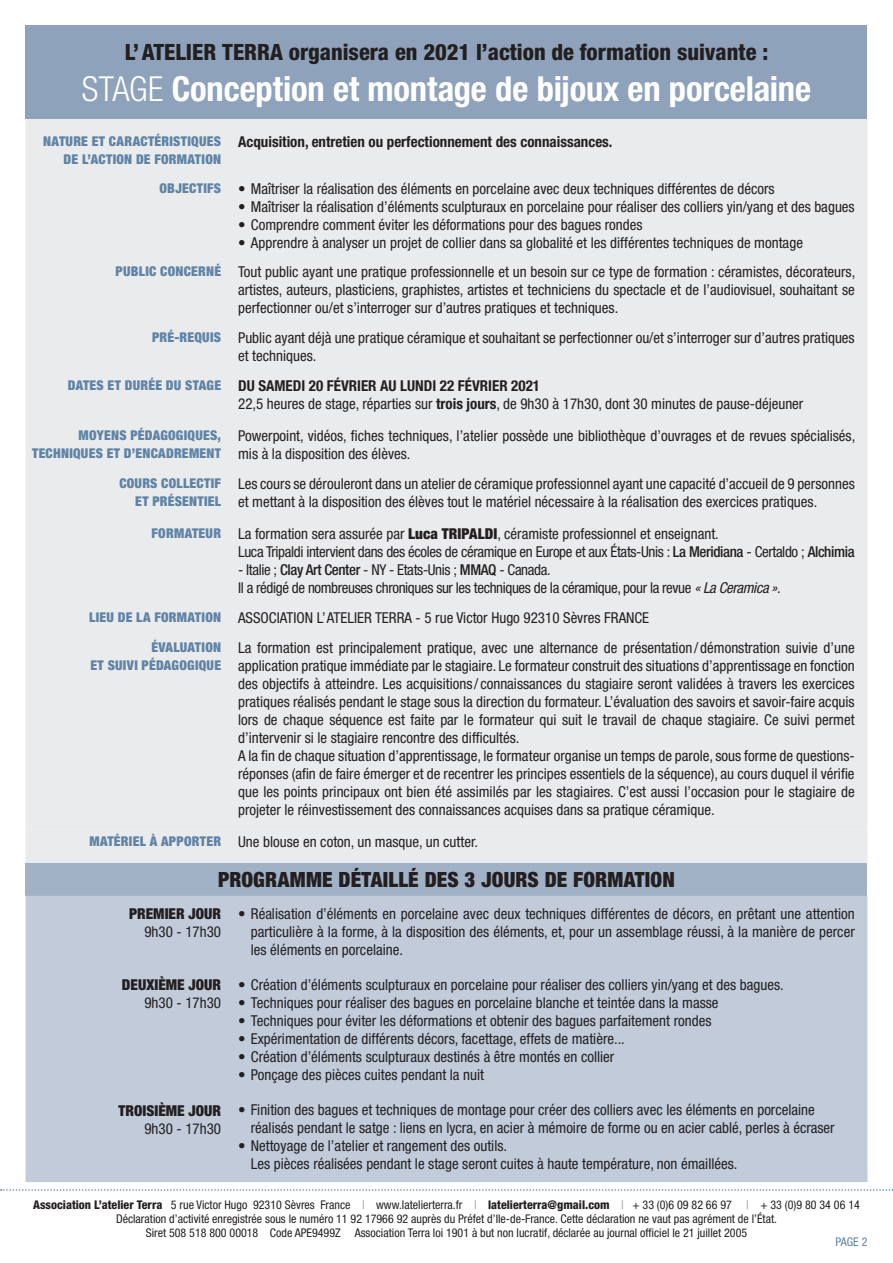
<style>
.page{position:relative;width:893px;height:1263px;background:#fff}
.page>*{position:absolute;margin:0;border:0;box-sizing:border-box;transform-origin:0 0}
.Titre_1{font:700 condensed 34.5px "Helvetica Neue LT Std";letter-spacing:-.005em;color:#fff}
.texte_fiche{font:800 condensed 22.5px "Helvetica Neue LT Std";color:#231f20}
.texte_fiche-2{font:900 condensed 21px "Helvetica Neue LT Std";letter-spacing:.01em;color:#231f20}
.texte_fiche-3{font:condensed 15px/18px "Helvetica Neue LT Std";color:#231f20}
.texte_fiche-4{font:condensed 15px "Helvetica Neue LT Std";letter-spacing:-.025em;color:#231f20}
.texte_fiche-5{font:700 condensed 15px "Helvetica Neue LT Std";color:#231f20}
.texte_fiche-6{font:900 condensed 15px "Helvetica Neue LT Std";color:#231f20}
.texte_fiche-7{font:900 condensed 13.5px/18px "Helvetica Neue LT Std";letter-spacing:.02em;color:#5f83a6;text-align:right}
.t1{font:condensed 12px/14.4px "Helvetica Neue LT Std";color:#231f20;text-align:center}
.t2{font:condensed 12px "Helvetica Neue LT Std";color:#5f83a6}
.s1{font-weight:300}
.s2{font-weight:700}
.s3{font-weight:900}
.s4{font-weight:500}
.s5{font-style:italic}
.s6{font-weight:800}
.s7{color:#999}
</style>
<div class="page">
<svg style="left:1px;top:1189px;width:892px;height:2px"></svg>
<div style="left:26px;top:119px;width:841px;height:711px;background:#eaebec"></div>
<div style="left:26px;top:830px;width:841px;height:34px;background:#eaebec"></div>
<div style="left:26px;top:864px;width:841px;height:32px;background:#a2b2c6"></div>
<div style="left:26px;top:896px;width:841px;height:286px;background:#c1cbd9"></div>
<div style="left:26px;top:26px;width:841px;height:93px;background:#8ea3bb"></div>
<p class="texte_fiche" style="left:125px;top:38px;width:645px">L’ATELIER TERRA organisera en 2021 l’action de formation suivante :</p>
<p class="Titre_1" style="left:82px;top:68px;width:731px"><span class="s1">STAGE</span> Conception et montage de bijoux en porcelaine</p>
<p class="texte_fiche-7" style="left:43px;top:132px;width:179px">NATURE ET CARACTÉRISTIQUES<br>DE L’ACTION DE FORMATION</p>
<p class="texte_fiche-5" style="left:238px;top:132px;width:376px">Acquisition, entretien ou perfectionnement des connaissances.</p>
<p class="texte_fiche-7" style="left:159px;top:178px;width:63px">OBJECTIFS</p>
<p class="texte_fiche-3" style="left:238px;top:179px;width:538px">• Maîtriser la réalisation des éléments en porcelaine avec deux techniques différentes de décors</p>
<p class="texte_fiche-3" style="left:238px;top:197px;width:618px">• Maîtriser la réalisation d’éléments sculpturaux en porcelaine pour réaliser des colliers yin/yang et des bagues</p>
<p class="texte_fiche-3" style="left:238px;top:215px;width:406px">• Comprendre comment éviter les déformations pour des bagues rondes</p>
<p class="texte_fiche-3" style="left:238px;top:233px;width:566px">• Apprendre à analyser un projet de collier dans sa globalité et les différentes techniques de montage</p>
<p class="texte_fiche-7" style="left:116px;top:262px;width:107px">PUBLIC CONCERNÉ</p>
<p class="texte_fiche-3" style="left:238px;top:263px;width:619px;text-align:justify">Tout public ayant une pratique professionnelle et un besoin sur ce type de formation : céramistes, décorateurs, artistes, auteurs, plasticiens, graphistes, artistes et techniciens du spectacle et de l’audiovisuel, souhaitant se perfectionner ou/et s’interroger sur d’autres pratiques et techniques.</p>
<p class="texte_fiche-7" style="left:152px;top:328px;width:71px">PRÉ-REQUIS</p>
<p class="texte_fiche-3" style="left:238px;top:329px;width:618px">Public ayant déjà une pratique céramique et souhaitant se perfectionner ou/et s’interroger sur d’autres pratiques et techniques.</p>
<p class="texte_fiche-7" style="left:68px;top:376px;width:155px">DATES ET DURÉE DU STAGE</p>
<p class="texte_fiche-5" style="left:238px;top:377px;width:303px">DU SAMEDI 20 FÉVRIER AU LUNDI 22 FÉVRIER 2021</p>
<p class="texte_fiche-3" style="left:238px;top:395px;width:567px">22,5 heures de stage, réparties sur <span class="s2">trois jours</span>, de 9h30 à 17h30, dont 30 minutes de pause-déjeuner</p>
<p class="texte_fiche-7" style="left:79px;top:426px;width:144px">MOYENS PÉDAGOGIQUES,</p>
<p class="texte_fiche-7" style="left:32px;top:444px;width:190px">TECHNIQUES ET D’ENCADREMENT</p>
<p class="texte_fiche-3" style="left:238px;top:427px;width:619px">Powerpoint, vidéos, fiches techniques, l’atelier possède une bibliothèque d’ouvrages et de revues spécialisés, mis à la disposition des élèves.</p>
<p class="texte_fiche-7" style="left:119px;top:474px;width:103px">COURS COLLECTIF<br>ET PRÉSENTIEL</p>
<p class="texte_fiche-3" style="left:238px;top:475px;width:618px">Les cours se dérouleront dans un atelier de céramique professionnel ayant une capacité d’accueil de 9 personnes et mettant à la disposition des élèves tout le matériel nécessaire à la réalisation des exercices pratiques.</p>
<p class="texte_fiche-7" style="left:152px;top:524px;width:71px">FORMATEUR</p>
<p class="texte_fiche-3" style="left:238px;top:525px;width:482px">La formation sera assurée par <span class="s3">Luca TRIPALDI</span>, céramiste professionnel et enseignant.</p>
<p class="texte_fiche-4" style="left:238px;top:543px;width:618px">Luca Tripaldi intervient dans des écoles de céramique en Europe et aux États-Unis : <span class="s4">La Meridiana</span> - Certaldo ; <span class="s4">Alchimia</span></p>
<p class="texte_fiche-4" style="left:238px;top:561px;width:314px">- Italie ; <span class="s4">Clay Art Center</span> - NY - Etats-Unis ; <span class="s4">MMAQ</span> - Canada.</p>
<p class="texte_fiche-4" style="left:238px;top:579px;width:544px">Il a rédigé de nombreuses chroniques sur les techniques de la céramique, pour la revue <span class="s5">« La Ceramica »</span>.</p>
<p class="texte_fiche-7" style="left:89px;top:608px;width:133px">LIEU DE LA FORMATION</p>
<p class="texte_fiche-3" style="left:238px;top:609px;width:413px">ASSOCIATION L’ATELIER TERRA - 5 rue Victor Hugo 92310 Sèvres FRANCE</p>
<p class="texte_fiche-7" style="left:91px;top:638px;width:132px">ÉVALUATION<br>ET SUIVI PÉDAGOGIQUE</p>
<p class="texte_fiche-3" style="left:238px;top:638px;width:618px;text-align:justify">La formation est principalement pratique, avec une alternance de présentation / démonstration suivie d’une application pratique immédiate par le stagiaire. Le formateur construit des situations d’apprentissage en fonction des objectifs à atteindre. Les acquisitions / connaissances du stagiaire seront validées à travers les exercices pratiques réalisés pendant le stage sous la direction du formateur. L’évaluation des savoirs et savoir-faire acquis lors de chaque séquence est faite par le formateur qui suit le travail de chaque stagiaire. Ce suivi permet d’intervenir si le stagiaire rencontre des difficultés.</p>
<p class="texte_fiche-3" style="left:238px;top:746px;width:618px;text-align:justify">A la fin de chaque situation d’apprentissage, le formateur organise un temps de parole, sous forme de questions&shy;réponses (afin de faire émerger et de recentrer les principes essentiels de la séquence), au cours duquel il vérifie que les points principaux ont bien été assimilés par les stagiaires. C’est aussi l’occasion pour le stagiaire de projeter le réinvestissement des connaissances acquises dans sa pratique céramique.</p>
<p class="texte_fiche-7" style="left:89px;top:832px;width:133px">MATÉRIEL À APPORTER</p>
<p class="texte_fiche-3" style="left:238px;top:832px;width:241px">Une blouse en coton, un masque, un cutter.</p>
<p class="texte_fiche-2" style="left:218px;top:867px;width:458px">PROGRAMME DÉTAILLÉ DES 3 JOURS DE FORMATION</p>
<p class="texte_fiche-6" style="left:129px;top:905px;width:93px">PREMIER JOUR</p>
<p class="texte_fiche-3" style="left:144px;top:923px;width:78px">9h30 - 17h30</p>
<p class="texte_fiche-6" style="left:122px;top:976px;width:101px">DEUXIÈME JOUR</p>
<p class="texte_fiche-3" style="left:144px;top:994px;width:78px">9h30 - 17h30</p>
<p class="texte_fiche-3" style="left:251px;top:905px;width:605px;text-align:justify;text-indent:-13px">• Réalisation d’éléments en porcelaine avec deux techniques différentes de décors, en prêtant une attention particulière à la forme, à la disposition des éléments, et, pour un assemblage réussi, à la manière de percer les éléments en porcelaine.</p>
<p class="texte_fiche-3" style="left:238px;top:976px;width:547px">• Création d’éléments sculpturaux en porcelaine pour réaliser des colliers yin/yang et des bagues.</p>
<p class="texte_fiche-3" style="left:238px;top:994px;width:482px">• Techniques pour réaliser des bagues en porcelaine blanche et teintée dans la masse</p>
<p class="texte_fiche-3" style="left:238px;top:1012px;width:475px">• Techniques pour éviter les déformations et obtenir des bagues parfaitement rondes</p>
<p class="texte_fiche-3" style="left:238px;top:1030px;width:388px">• Expérimentation de différents décors, facettage, effets de matière...</p>
<p class="texte_fiche-3" style="left:238px;top:1048px;width:378px">• Création d’éléments sculpturaux destinés à être montés en collier</p>
<p class="texte_fiche-3" style="left:238px;top:1066px;width:247px">• Ponçage des pièces cuites pendant la nuit</p>
<p class="texte_fiche-3" style="left:251px;top:1101px;width:585px;text-indent:-13px">• Finition des bagues et techniques de montage pour créer des colliers avec les éléments en porcelaine réalisés pendant le satge : liens en lycra, en acier à mémoire de forme ou en acier cablé, perles à écraser</p>
<p class="texte_fiche-3" style="left:251px;top:1137px;width:488px;text-indent:-13px">• Nettoyage de l’atelier et rangement des outils.<br>Les pièces réalisées pendant le stage seront cuites à haute température, non émaillées.</p>
<p class="texte_fiche-6" style="left:119px;top:1102px;width:104px">TROISIÈME JOUR</p>
<p class="texte_fiche-3" style="left:144px;top:1120px;width:78px">9h30 - 17h30</p>
<p class="t1" style="left:33px;top:1197px;width:828px"><span class="s6">Association L’atelier Terra</span> 5 rue Victor Hugo 92310 Sèvres France <span class="s7">|</span> www.latelierterra.fr <span class="s7">|</span> <span class="s6">latelierterra@gmail.com</span> <span class="s7">|</span> + 33 (0)6 09 82 66 97 <span class="s7">|</span> + 33 (0)9 80 34 06 14<br>Déclaration d’activité enregistrée sous le numéro 11 92 17966 92 auprès du Préfet d’Ile-de-France. Cette déclaration ne vaut pas agrément de l’État.<br>Siret 508 518 800 00018 Code APE9499Z Association Terra loi 1901 à but non lucratif, déclarée au journal officiel le 21 juillet 2005</p>
<p class="t2" style="left:835px;top:1235px;width:33px">PAGE 2</p>
</div>
